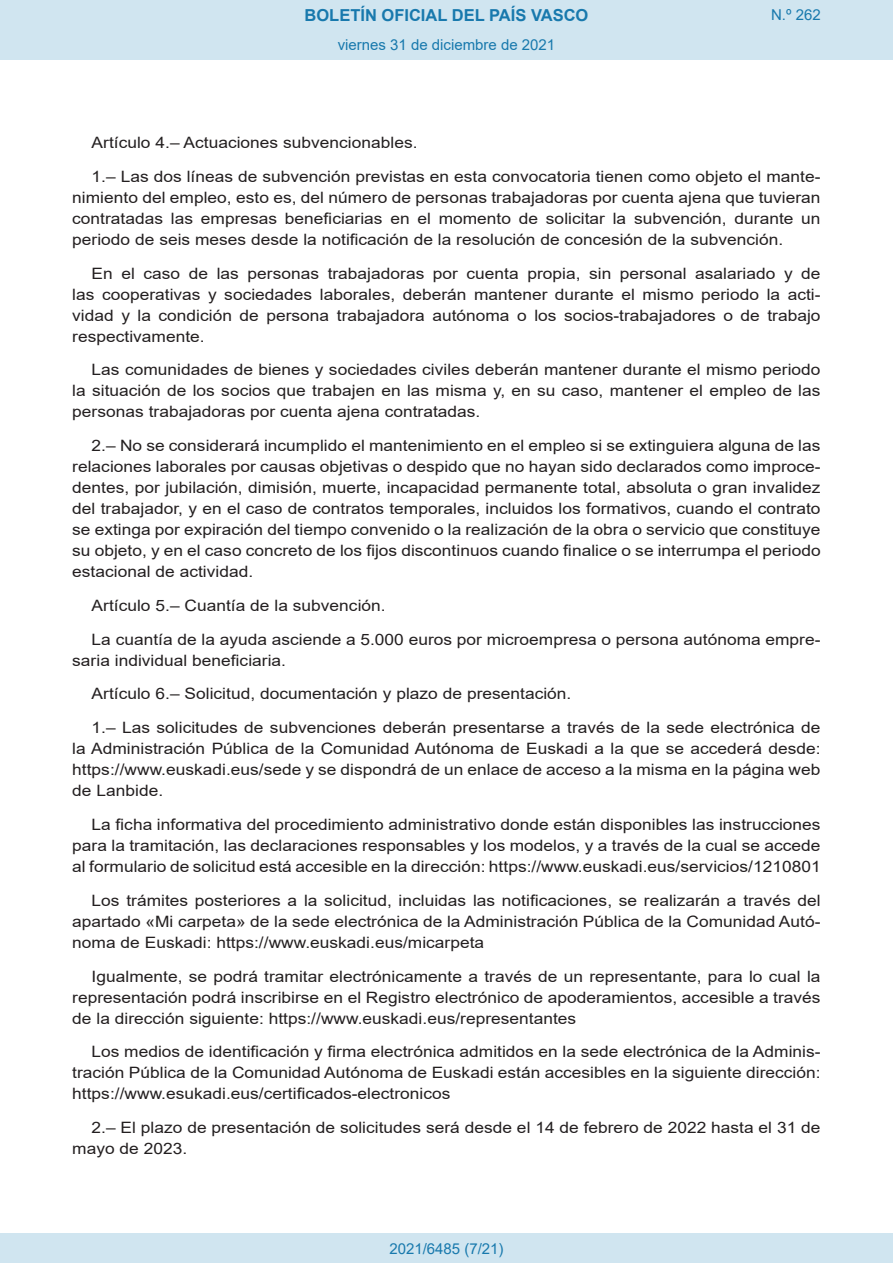
<style>
.page{position:relative;width:893px;height:1263px;background:#fff}
.page>*{position:absolute;margin:0;border:0;box-sizing:border-box;transform-origin:0 0}
.t1{font:700 16.5px "Arial";color:#1879ad}
.BOPVDetalle{font:15.6px/21px "Arial";color:#231f20;text-align:justify;scale:1.11 1}
.Paginacion_Centro{font:15px "Arial";color:#1879ad}
</style>
<div class="page">
<div style="left:0;top:0;width:893px;height:60px;background:#d0e5f0"></div>
<div style="left:0;top:1233px;width:893px;height:30px;background:#d0e5f0"></div>
<p class="t1" style="left:305px;top:3px;width:285px">BOLETÍN OFICIAL DEL PAÍS VASCO</p>
<p class="Paginacion_Centro" style="left:338px;top:35px;width:219px">viernes 31 de diciembre de 2021</p>
<p class="Paginacion_Centro" style="left:771px;top:5px;width:51px">N.º 262</p>
<p class="BOPVDetalle" style="left:92px;top:132px;width:295px">Artículo 4.– Actuaciones subvencionables.</p>
<p class="BOPVDetalle" style="left:72px;top:166px;width:676px;text-indent:19px">1.– Las dos líneas de subvención previstas en esta convocatoria tienen como objeto el mante&shy;nimiento del empleo, esto es, del número de personas trabajadoras por cuenta ajena que tuvieran contratadas las empresas beneficiarias en el momento de solicitar la subvención, durante un periodo de seis meses desde la notificación de la resolución de concesión de la subvención.</p>
<p class="BOPVDetalle" style="left:72px;top:263px;width:676px;text-indent:19px">En el caso de las personas trabajadoras por cuenta propia, sin personal asalariado y de las cooperativas y sociedades laborales, deberán mantener durante el mismo periodo la acti&shy;vidad y la condición de persona trabajadora autónoma o los socios-trabajadores o de trabajo respectivamente.</p>
<p class="BOPVDetalle" style="left:72px;top:359px;width:676px;text-indent:19px">Las comunidades de bienes y sociedades civiles deberán mantener durante el mismo periodo la situación de los socios que trabajen en las misma y, en su caso, mantener el empleo de las personas trabajadoras por cuenta ajena contratadas.</p>
<p class="BOPVDetalle" style="left:72px;top:435px;width:676px;text-indent:19px">2.– No se considerará incumplido el mantenimiento en el empleo si se extinguiera alguna de las relaciones laborales por causas objetivas o despido que no hayan sido declarados como improce&shy;dentes, por jubilación, dimisión, muerte, incapacidad permanente total, absoluta o gran invalidez del trabajador, y en el caso de contratos temporales, incluidos los formativos, cuando el contrato se extinga por expiración del tiempo convenido o la realización de la obra o servicio que constituye su objeto, y en el caso concreto de los fijos discontinuos cuando finalice o se interrumpa el periodo estacional de actividad.</p>
<p class="BOPVDetalle" style="left:92px;top:595px;width:266px">Artículo 5.– Cuantía de la subvención.</p>
<p class="BOPVDetalle" style="left:72px;top:629px;width:676px;text-indent:19px">La cuantía de la ayuda asciende a 5.000 euros por microempresa o persona autónoma empre&shy;saria individual beneficiaria.</p>
<p class="BOPVDetalle" style="left:92px;top:683px;width:434px">Artículo 6.– Solicitud, documentación y plazo de presentación.</p>
<p class="BOPVDetalle" style="left:72px;top:717px;width:676px;text-indent:19px">1.– Las solicitudes de subvenciones deberán presentarse a través de la sede electrónica de la Administración Pública de la Comunidad Autónoma de Euskadi a la que se accederá desde: https://www.euskadi.eus/sede y se dispondrá de un enlace de acceso a la misma en la página web de Lanbide.</p>
<p class="BOPVDetalle" style="left:72px;top:814px;width:676px;text-indent:19px">La ficha informativa del procedimiento administrativo donde están disponibles las instrucciones para la tramitación, las declaraciones responsables y los modelos, y a través de la cual se accede al formulario de solicitud está accesible en la dirección: https://www.euskadi.eus/servicios/1210801</p>
<p class="BOPVDetalle" style="left:72px;top:890px;width:676px;text-indent:19px">Los trámites posteriores a la solicitud, incluidas las notificaciones, se realizarán a través del apartado «Mi carpeta» de la sede electrónica de la Administración Pública de la Comunidad Autó&shy;noma de Euskadi: https://www.euskadi.eus/micarpeta</p>
<p class="BOPVDetalle" style="left:72px;top:965px;width:676px;text-indent:19px">Igualmente, se podrá tramitar electrónicamente a través de un representante, para lo cual la representación podrá inscribirse en el Registro electrónico de apoderamientos, accesible a través de la dirección siguiente: https://www.euskadi.eus/representantes</p>
<p class="BOPVDetalle" style="left:72px;top:1041px;width:676px;text-indent:19px">Los medios de identificación y firma electrónica admitidos en la sede electrónica de la Adminis&shy;tración Pública de la Comunidad Autónoma de Euskadi están accesibles en la siguiente dirección: https://www.esukadi.eus/certificados-electronicos</p>
<p class="BOPVDetalle" style="left:72px;top:1117px;width:675px;text-indent:19px">2.– El plazo de presentación de solicitudes será desde el 14 de febrero de 2022 hasta el 31 de mayo de 2023.</p>
<p class="Paginacion_Centro" style="left:389px;top:1238px;width:116px">2021/6485 (7/21)</p>
</div>
